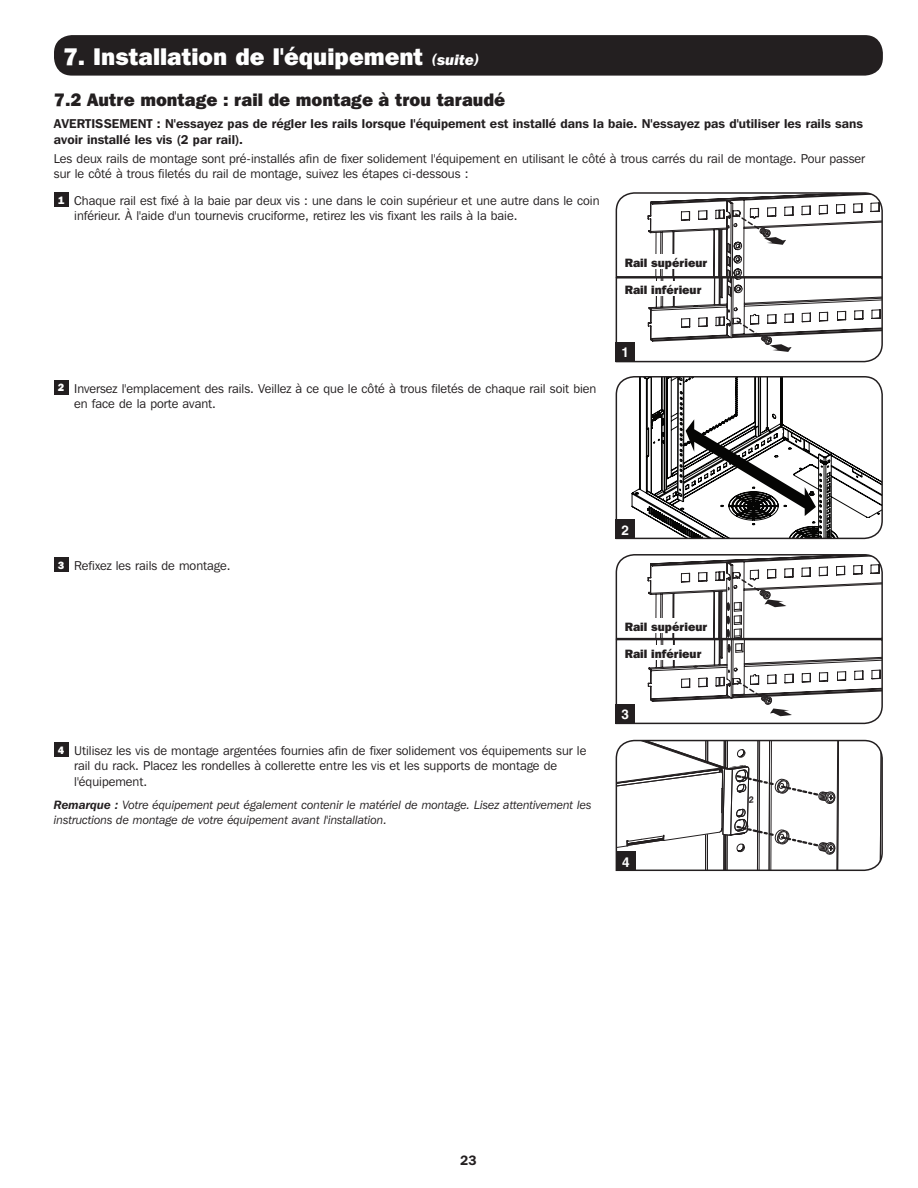
<style>
.page{position:relative;width:918px;height:1188px;background:#fff}
.page>*{position:absolute;margin:0;border:0;box-sizing:border-box;transform-origin:0 0}
.Main_Head{font:800 24px "Franklin Gothic IT Cby BT";color:#fff}
.Sub_Head_continued{font:800 18px "Franklin Gothic IT Cby BT";color:#231f20}
.t1{font:700 13.5px "Helvetica";color:#fff}
.t2{font:600 13.5px "Franklin Gothic IT Cby BT";color:#231f20}
.t3{font:12.75px/15.3px "Franklin Gothic IT Cby BT";color:#231f20}
.t4{font:600 12.75px/15.3px "Franklin Gothic IT Cby BT";color:#231f20}
.t5{font:italic 12px/14.4px "Franklin Gothic IT Cby BT";color:#231f20}
.Sub_Head_continued-2{font:800 12px "Franklin Gothic IT Cby BT";color:#231f20}
.t6{font:800 10.5px "Franklin Gothic IT Cby BT";color:#fff}
.s1{font-style:italic;font-size:15px}
.s2{font-weight:600}
</style>
<div class="page">
<div style="left:54px;top:35px;width:829px;height:41px;background:#231f20;border-radius:18px"></div>
<div style="left:54px;top:192px;width:14px;height:14px;background:#231f20"></div>
<div style="left:54px;top:380px;width:14px;height:14px;background:#231f20"></div>
<div style="left:54px;top:557px;width:14px;height:14px;background:#231f20"></div>
<div style="left:54px;top:742px;width:14px;height:15px;background:#231f20"></div>
<svg style="left:615px;top:192px;width:268px;height:171px"></svg>
<svg style="left:615px;top:554px;width:268px;height:171px"></svg>
<div style="left:616px;top:342px;width:19px;height:20px;background:#231f20"></div>
<div style="left:616px;top:704px;width:19px;height:20px;background:#231f20"></div>
<div style="left:625px;top:619px;width:87px;height:14px;background:#fff"></div>
<div style="left:625px;top:255px;width:87px;height:14px;background:#fff"></div>
<div style="left:625px;top:646px;width:79px;height:14px;background:#fff"></div>
<div style="left:625px;top:282px;width:79px;height:14px;background:#fff"></div>
<svg style="left:615px;top:376px;width:268px;height:164px"></svg>
<div style="left:616px;top:520px;width:19px;height:19px;background:#231f20"></div>
<svg style="left:615px;top:739px;width:268px;height:133px"></svg>
<p class="Main_Head" style="left:63px;top:41px;width:418px">7. Installation de l'équipement <span class="s1">(suite)</span></p>
<p class="Sub_Head_continued" style="left:54px;top:88px;width:453px">7.2 Autre montage : rail de montage à trou taraudé</p>
<p class="t4" style="left:54px;top:116px;width:811px">AVERTISSEMENT : N'essayez pas de régler les rails lorsque l'équipement est installé dans la baie. N'essayez pas d'utiliser les rails sans avoir installé les vis (2 par rail).</p>
<p class="t3" style="left:54px;top:151px;width:813px">Les deux rails de montage sont pré-installés afin de fixer solidement l'équipement en utilisant le côté à trous carrés du rail de montage. Pour passer sur le côté à trous filetés du rail de montage, suivez les étapes ci-dessous :</p>
<p class="t6" style="left:58px;top:193px;width:8px">1</p>
<p class="t3" style="left:74px;top:193px;width:527px">Chaque rail est fixé à la baie par deux vis : une dans le coin supérieur et une autre dans le coin inférieur. À l'aide d'un tournevis cruciforme, retirez les vis fixant les rails à la baie.</p>
<p class="Sub_Head_continued-2" style="left:625px;top:255px;width:84px">Rail supérieur</p>
<p class="Sub_Head_continued-2" style="left:625px;top:282px;width:78px">Rail inférieur</p>
<p class="t6" style="left:58px;top:381px;width:8px">2</p>
<p class="t3" style="left:74px;top:380px;width:524px">Inversez l'emplacement des rails. Veillez à ce que le côté à trous filetés de chaque rail soit bien en face de la porte avant.</p>
<p class="t1" style="left:622px;top:344px;width:9px">1</p>
<p class="t6" style="left:58px;top:558px;width:8px">3</p>
<p class="t3" style="left:74px;top:558px;width:158px">Refixez les rails de montage.</p>
<p class="t6" style="left:58px;top:743px;width:8px">4</p>
<p class="t3" style="left:74px;top:743px;width:514px">Utilisez les vis de montage argentées fournies afin de fixer solidement vos équipements sur le rail du rack. Placez les rondelles à collerette entre les vis et les supports de montage de l'équipement.</p>
<p class="t5" style="left:54px;top:798px;width:539px"><span class="s2">Remarque :</span> Votre équipement peut également contenir le matériel de montage. Lisez attentivement les instructions de montage de votre équipement avant l'installation.</p>
<p class="t1" style="left:622px;top:522px;width:9px">2</p>
<p class="Sub_Head_continued-2" style="left:625px;top:619px;width:84px">Rail supérieur</p>
<p class="Sub_Head_continued-2" style="left:625px;top:646px;width:78px">Rail inférieur</p>
<p class="t1" style="left:622px;top:706px;width:9px">3</p>
<p class="t1" style="left:622px;top:854px;width:9px">4</p>
<p class="t2" style="left:460px;top:1152px;width:18px">23</p>
</div>
